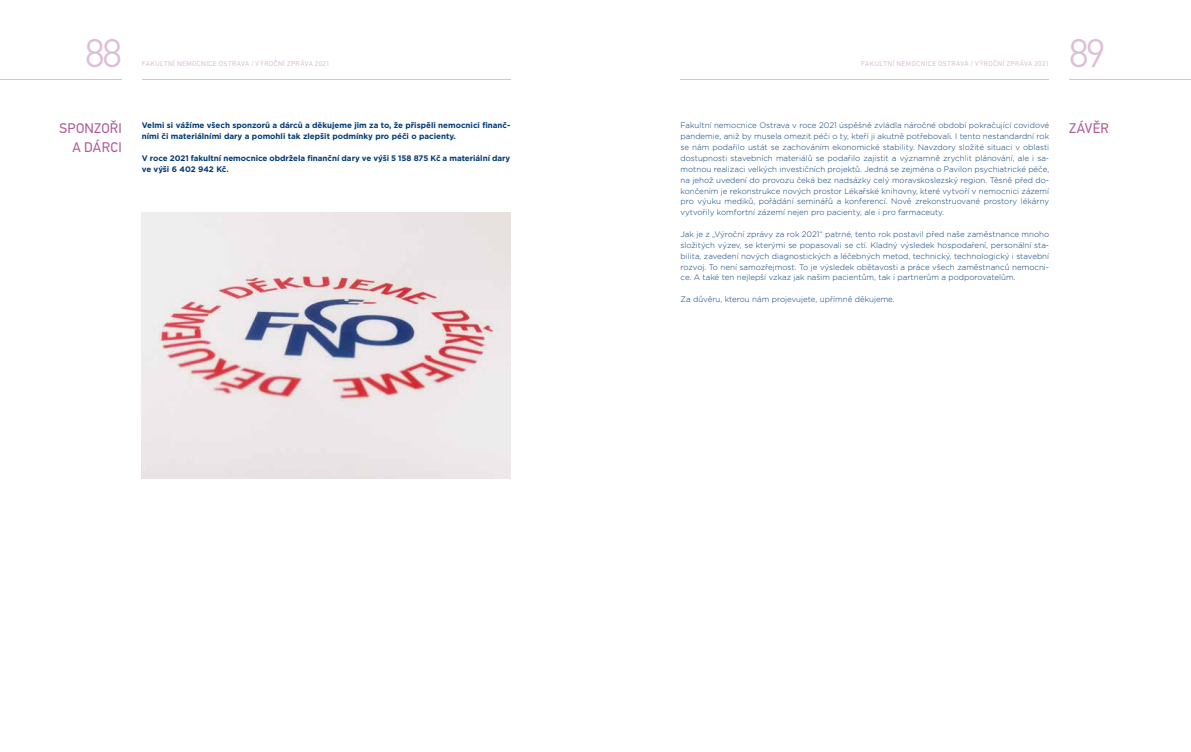
<style>
.page{position:relative;width:1191px;height:752px;background:#fff}
.page>*{position:absolute;margin:0;border:0;box-sizing:border-box;transform-origin:0 0}
.t1{font:300 40px "PF Din Text Pro";color:#dcbed8}
.t2{font:14px/19px "PF Din Text Pro";letter-spacing:.02em;color:#b05a95;text-align:right}
.t3{font:300 8px/10.8px "Gotham";color:#003a78;text-align:justify}
.t4{font:700 8px/10.8px "Gotham";color:#003a78}
.t5{font:7px "PF Din Text Pro";letter-spacing:.07em;color:#dcbed8}
</style>
<div class="page">
<hr style="left:0;top:79px;width:122px;height:1px;background:#dcbed8">
<hr style="left:142px;top:79px;width:368px;height:1px;background:#dcbed8">
<hr style="left:680px;top:79px;width:369px;height:1px;background:#dcbed8">
<hr style="left:1069px;top:79px;width:122px;height:1px;background:#dcbed8">
<img style="left:142px;top:212px;width:368px;height:266px">
<h1 class="t1" style="left:85px;top:30px;width:38px">88</h1>
<p class="t5" style="left:142px;top:60px;width:189px">FAKULTNÍ NEMOCNICE OSTRAVA / VÝROČNÍ ZPRÁVA 2021</p>
<p class="t5" style="left:861px;top:60px;width:189px">FAKULTNÍ NEMOCNICE OSTRAVA / VÝROČNÍ ZPRÁVA 2021</p>
<h1 class="t1" style="left:1069px;top:30px;width:38px">89</h1>
<h2 class="t2" style="left:60px;top:118px;width:64px">SPONZOŘI<br>A DÁRCI</h2>
<p class="t3" style="left:680px;top:120px;width:370px">Fakultní nemocnice Ostrava v roce 2021 úspěšně zvládla náročné období pokračující covidové</p>
<h2 class="t2" style="left:1069px;top:118px;width:41px">ZÁVĚR</h2>
<p class="t4" style="left:142px;top:120px;width:370px">Velmi si vážíme všech sponzorů a dárců a děkujeme jim za to, že přispěli nemocnici finanč&shy;ními či materiálními dary a pomohli tak zlepšit podmínky pro péči o pacienty.</p>
<p class="t4" style="left:142px;top:153px;width:370px">V roce 2021 fakultní nemocnice obdržela finanční dary ve výši 5 158 875 Kč a materiální dary ve výši 6 402 942 Kč.</p>
<p class="t3" style="left:680px;top:131px;width:370px">pandemie, aniž by musela omezit péči o ty, kteří ji akutně potřebovali. I tento nestandardní rok se nám podařilo ustát se zachováním ekonomické stability. Navzdory složité situaci v oblasti dostupnosti stavebních materiálů se podařilo zajistit a významně zrychlit plánování, ale i sa&shy;motnou realizaci velkých investičních projektů. Jedná se zejména o Pavilon psychiatrické péče, na jehož uvedení do provozu čeká bez nadsázky celý moravskoslezský region. Těsně před do&shy;končením je rekonstrukce nových prostor Lékařské knihovny, které vytvoří v nemocnici zázemí pro výuku mediků, pořádání seminářů a konferencí. Nově zrekonstruované prostory lékárny vytvořily komfortní zázemí nejen pro pacienty, ale i pro farmaceuty.</p>
<p class="t3" style="left:680px;top:228px;width:370px">Jak je z „Výroční zprávy za rok 2021“ patrné, tento rok postavil před naše zaměstnance mnoho složitých výzev, se kterými se popasovali se ctí. Kladný výsledek hospodaření, personální sta&shy;bilita, zavedení nových diagnostických a léčebných metod, technický, technologický i stavební rozvoj. To není samozřejmost. To je výsledek obětavosti a práce všech zaměstnanců nemocni&shy;ce. A také ten nejlepší vzkaz jak našim pacientům, tak i partnerům a podporovatelům.</p>
<p class="t3" style="left:680px;top:293px;width:216px">Za důvěru, kterou nám projevujete, upřímně děkujeme.</p>
</div>
